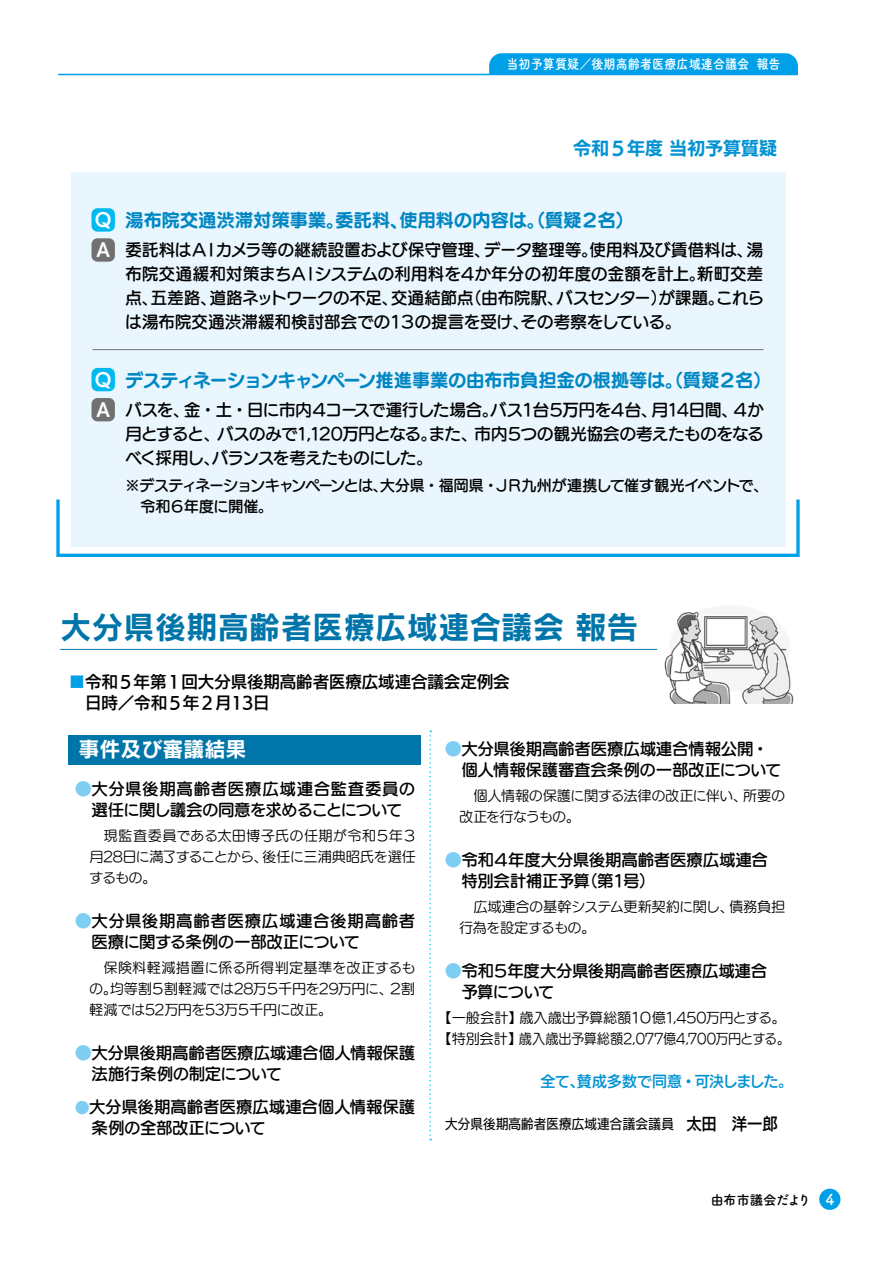
<style>
.page{position:relative;width:893px;height:1263px;background:#fff}
.page>*{position:absolute;margin:0;border:0;box-sizing:border-box;transform-origin:0 0}
.t1{font:31.5px "Rodin Pro B";color:#0075a9}
.t2{font:21px "Rodin Pro B";color:#fff}
.t3{font:18px "UD Marugo Large Pr 6 B";letter-spacing:.01em;color:#0087c3}
.t4{font:18px "UD Kakugo Large Pr 6 B";color:#0092d3}
.t5{font:17.4px/30px "UD Kakugo Large Pro B";color:#fff}
.t6{font:16.5px/24px "UD Marugo Large Pr 6 DB";letter-spacing:-.01em;color:#000;text-align:justify}
.t7{font:16.5px/21px "UD Marugo Small Pr 6 DB";letter-spacing:-.02em;color:#000}
.t8{font:16.5px/21px "UD Kakugo Large Pro DB";letter-spacing:-.005em;color:#000}
.t9{font:16.5px/21px "UD Marugo Small Pr 6 DB";letter-spacing:.02em;color:#000}
.t10{font:15px/21px "UD Marugo Large Pr 6 DB";letter-spacing:-.03em;color:#000}
.t11{font:15px "UD Kakugo Large Pr 6 DB";letter-spacing:-.015em;color:#0092d3}
.t12{font:14.25px/21px "UD Marugo Small Pr 6 M";letter-spacing:-.03em;color:#000}
.t13{font:13.5px "UD Kakugo Large Pr 6 M";letter-spacing:.015em;color:#000;scale:.93 1}
.t14{font:700 13.5px "Tsuku A Rd Gothic";color:#fff;scale:.9 1}
.t15{font:700 13.5px "Tsuku A Rd Gothic";letter-spacing:-.055em;color:#000}
.s1{color:#00a0e9}
.s2{color:#7ecef4}
.s3{font-family:"UD Marugo Small Pr 6 M";font-size:14.25px;color:#7ecef4}
.s4{font-family:"UD Kakugo Large Pr 6 DB";font-size:16.5px}
.s5{font-size:15px;color:#fff}
</style>
<div class="page">
<div style="left:819px;top:1189px;width:21px;height:21px;background:#00a0e9;border-radius:50%"></div>
<hr style="left:58px;top:74px;width:740px;height:1px;background:#00a0e9">
<div style="left:56px;top:498px;width:744px;height:59px;border:3px solid #00a0e9"></div>
<div style="left:71px;top:172px;width:714px;height:374px;background:#eaf6fd"></div>
<img style="left:664px;top:611px;width:130px;height:92px">
<hr style="left:60px;top:649px;width:597px;height:1px;background:#0075a9">
<div style="left:68px;top:735px;width:353px;height:30px;background:#0075a9"></div>
<svg style="left:429px;top:730px;width:2px;height:410px"></svg>
<div style="left:489px;top:53px;width:309px;height:21px;background:#00a0e9"></div>
<div style="left:92px;top:208px;width:23px;height:24px;background:#00b9ef;border-radius:6px"></div>
<div style="left:92px;top:238px;width:23px;height:24px;background:#727171;border-radius:6px"></div>
<div style="left:92px;top:368px;width:23px;height:23px;background:#00b9ef;border-radius:6px"></div>
<div style="left:92px;top:398px;width:23px;height:23px;background:#727171;border-radius:6px"></div>
<hr style="left:92px;top:349px;width:672px;height:1px;background:#727171">
<p class="t14" style="left:506px;top:53px;width:306px">当初予算質疑／後期高齢者医療広域連合議会 報告</p>
<p class="t4" style="left:573px;top:138px;width:206px">令和５年度 当初予算質疑</p>
<p class="t5" style="left:95px;top:204px;width:18px">Q<br>A</p>
<p class="t3" style="left:125px;top:210px;width:510px">湯布院交通渋滞対策事業。委託料、使用料の内容は。（質疑２名）</p>
<p class="t6" style="left:125px;top:238px;width:640px">委託料はＡＩカメラ等の継続設置および保守管理、データ整理等。使用料及び賃借料は、湯布院交通緩和対策まちＡＩシステムの利用料を４か年分の初年度の金額を計上。新町交差点、五差路、道路ネットワークの不足、交通結節点（由布院駅、バスセンター）が課題。これらは湯布院交通渋滞緩和検討部会での１３の提言を受け、その考察をしている。</p>
<p class="t5" style="left:95px;top:364px;width:18px">Q<br>A</p>
<p class="t3" style="left:125px;top:370px;width:647px">デスティネーションキャンペーン推進事業の由布市負担金の根拠等は。（質疑２名）</p>
<p class="t6" style="left:125px;top:398px;width:640px">バスを、金・土・日に市内４コースで運行した場合。バス１台５万円を４台、月14日間、４か月とすると、バスのみで1,120万円となる。また、市内５つの観光協会の考えたものをなるべく採用し、バランスを考えたものにした。</p>
<p class="t10" style="left:125px;top:475px;width:645px">※デスティネーションキャンペーンとは、大分県・福岡県・ＪＲ九州が連携して催す観光イベントで、　令和６年度に開催。</p>
<h1 class="t1" style="left:60px;top:606px;width:579px">大分県後期高齢者医療広域連合議会 報告</h1>
<p class="t8" style="left:69px;top:671px;width:442px"><span class="s1">■</span>令和５年第１回大分県後期高齢者医療広域連合議会定例会　日時／令和５年２月13日</p>
<p class="t2" style="left:78px;top:735px;width:170px">事件及び審議結果</p>
<p class="t7" style="left:75px;top:779px;width:342px"><span class="s2">●</span>大分県後期高齢者医療広域連合監査委員の　選任に関し議会の同意を求めることについて</p>
<p class="t12" style="left:89px;top:826px;width:329px;text-align:justify">　現監査委員である太田博子氏の任期が令和５年３月28日に満了することから、後任に三浦典昭氏を選任するもの。</p>
<p class="t9" style="left:75px;top:911px;width:342px"><span class="s2">●</span>大分県後期高齢者医療広域連合後期高齢者　医療に関する条例の一部改正について</p>
<p class="t12" style="left:89px;top:958px;width:328px;text-align:justify">　保険料軽減措置に係る所得判定基準を改正するもの。均等割５割軽減では28万５千円を29万円に、２割軽減では52万円を53万５千円に改正。</p>
<p class="t7" style="left:75px;top:1043px;width:342px"><span class="s2">●</span>大分県後期高齢者医療広域連合個人情報保護　法施行条例の制定について</p>
<p class="t7" style="left:75px;top:1097px;width:342px"><span class="s3">●</span>大分県後期高齢者医療広域連合個人情報保護　条例の全部改正について</p>
<p class="t7" style="left:461px;top:739px;width:321px;text-indent:-16px"><span class="s2">●</span>大分県後期高齢者医療広域連合情報公開・個人情報保護審査会条例の一部改正について</p>
<p class="t12" style="left:459px;top:786px;width:328px">　個人情報の保護に関する法律の改正に伴い、所要の改正を行なうもの。</p>
<p class="t7" style="left:445px;top:850px;width:324px"><span class="s2">●</span>令和４年度大分県後期高齢者医療広域連合　特別会計補正予算（第１号）</p>
<p class="t12" style="left:459px;top:897px;width:328px">　広域連合の基幹システム更新契約に関し、債務負担行為を設定するもの。</p>
<p class="t7" style="left:445px;top:961px;width:324px"><span class="s2">●</span>令和５年度大分県後期高齢者医療広域連合　予算について</p>
<p class="t12" style="left:438px;top:1008px;width:354px">【一般会計】歳入歳出予算総額１０億1,450万円とする。【特別会計】歳入歳出予算総額2,077億4,700万円とする。</p>
<p class="t11" style="left:540px;top:1073px;width:254px">全て、賛成多数で同意・可決しました。</p>
<p class="t13" style="left:445px;top:1116px;width:359px">大分県後期高齢者医療広域連合議会議員　<span class="s4">太田　洋一郎</span></p>
<p class="t15" style="left:710px;top:1189px;width:125px">由布市議会だより <span class="s5">4</span></p>
</div>
